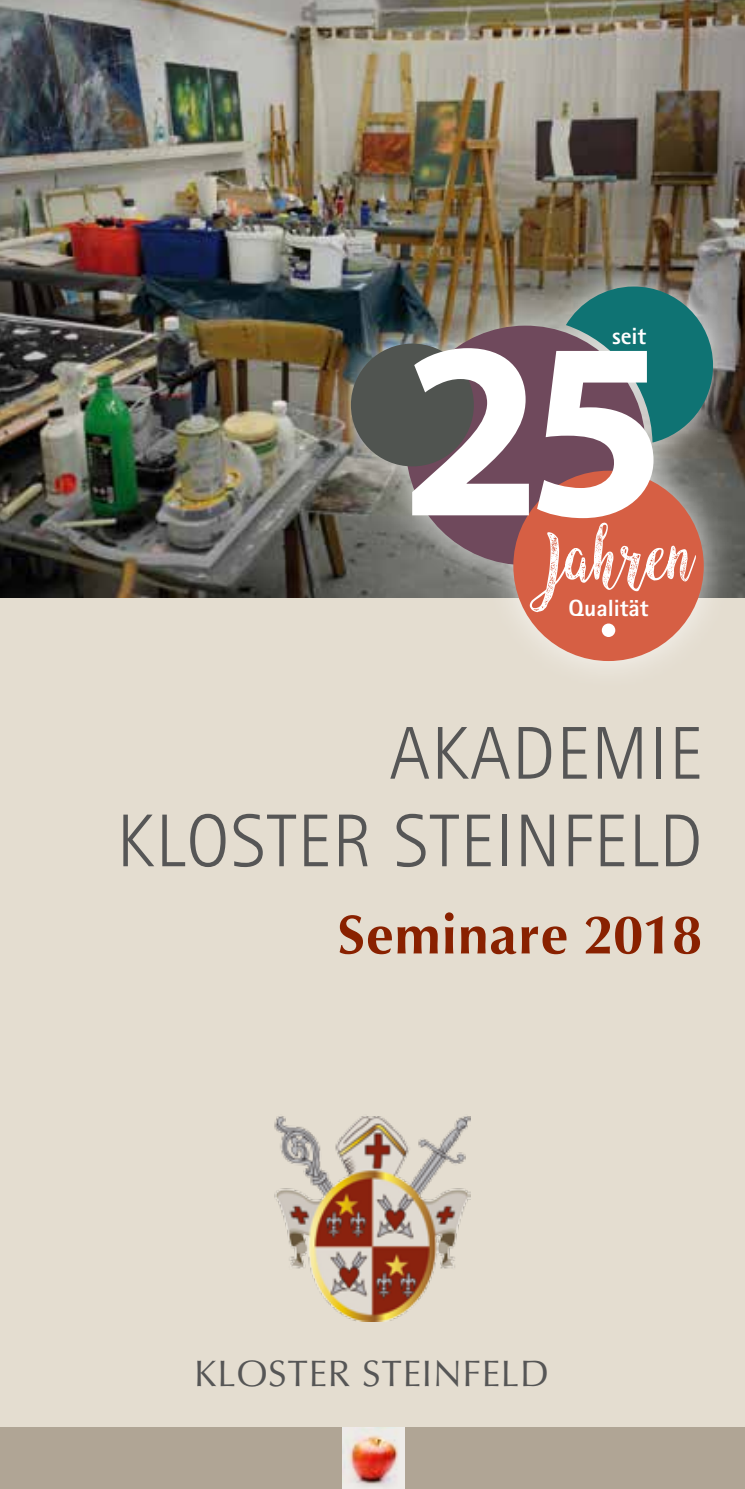
<style>
.page{position:relative;width:745px;height:1489px;background:#fff}
.page>*{position:absolute;margin:0;border:0;box-sizing:border-box;transform-origin:0 0}
.t1{font:300 74.75px/87.5px "Rotis Sans Serif";letter-spacing:.02em;color:#565656;text-align:right}
.t2{font:700 55px "Optima";letter-spacing:.02em;color:#892100}
.t3{font:37px "Optima LT";letter-spacing:.02em;color:#565656}
.t4{font:800 23.5px "Rotis Sans Serif";color:#fff}
</style>
<div class="page">
<div style="left:0;top:0;width:744px;height:1488px;background:#e4ddd0"></div>
<div style="left:0;top:1426px;width:744px;height:62px;background:#b0a595"></div>
<img style="left:342px;top:1426px;width:62px;height:62px">
<img style="left:274px;top:1116px;width:195px;height:205px">
<img style="left:0;top:0;width:744px;height:598px">
<div style="left:318px;top:254px;width:426px;height:439px;background:#fff;opacity:.75"></div>
<div style="left:513px;top:470px;width:190px;height:191px;background:#d65f44;border-radius:50%"></div>
<div style="left:350px;top:343px;width:123px;height:123px;background:#505450;border-radius:50%"></div>
<div style="left:601px;top:623px;width:14px;height:14px;background:#fff;border-radius:50%"></div>
<svg style="left:412px;top:286px;width:300px;height:326px"></svg>
<p class="t4" style="left:611px;top:321px;width:36px">seit</p>
<p class="t4" style="left:568px;top:593px;width:81px">Qualität</p>
<p class="t1" style="left:117px;top:709px;width:586px">AKADEMIE<br>KLOSTER STEINFELD</p>
<p class="t2" style="left:337px;top:902px;width:366px">Seminare 2018</p>
<p class="t3" style="left:194px;top:1352px;width:356px">KLOSTER STEINFELD</p>
</div>
